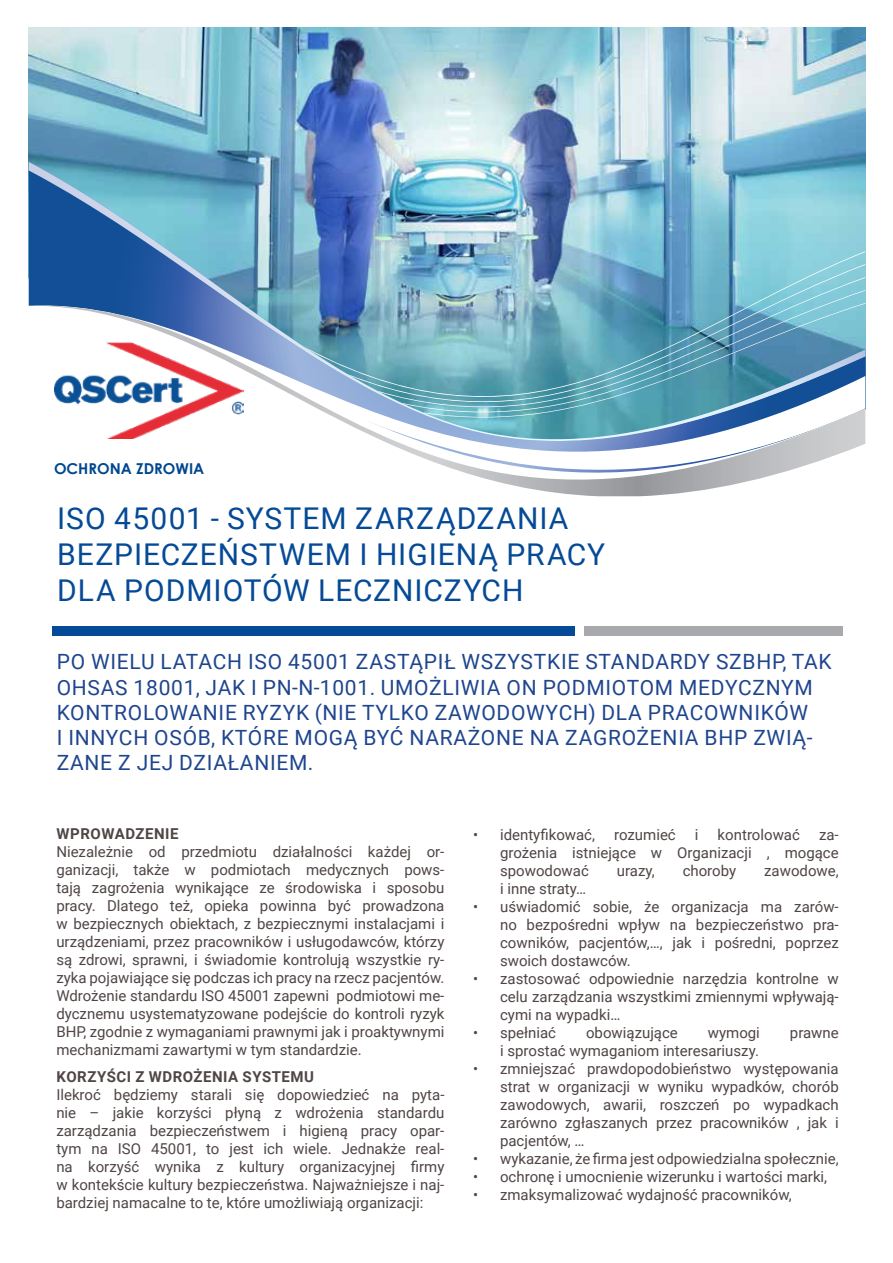
<style>
.page{position:relative;width:893px;height:1263px;background:#fff}
.page>*{position:absolute;margin:0;border:0;box-sizing:border-box;transform-origin:0 0}
.t1{font:30px/36px "Roboto";letter-spacing:.03em;color:#054a96}
.t2{font:21px/25.2px "Roboto";letter-spacing:.035em;color:#1e458e}
.t3{font:15px/18px "Roboto";color:#4f4544;text-align:justify}
.t4{font:700 15px "Roboto";letter-spacing:.035em;color:#4f4544}
.t5{font:700 15px "Century Gothic";color:#00478f}
</style>
<div class="page">
<img style="left:29px;top:28px;width:836px;height:134px">
<div style="left:53px;top:627px;width:522px;height:9px;background:#054a96"></div>
<div style="left:584px;top:627px;width:259px;height:9px;background:#a8a9ad"></div>
<img style="left:29px;top:162px;width:836px;height:134px">
<svg style="left:29px;top:296px;width:836px;height:10px;background:#659abd"></svg>
<svg style="left:46px;top:306px;width:819px;height:191px"></svg>
<img style="left:54px;top:343px;width:189px;height:96px">
<p class="t5" style="left:54px;top:457px;width:152px">OCHRONA ZDROWIA</p>
<h1 class="t1" style="left:57px;top:499px;width:549px">ISO 45001 - SYSTEM ZARZĄDZANIA<br>BEZPIECZEŃSTWEM I HIGIENĄ PRACY<br>DLA PODMIOTÓW LECZNICZYCH</h1>
<p class="t2" style="left:57px;top:649px;width:777px">PO WIELU LATACH ISO 45001 ZASTĄPIŁ WSZYSTKIE STANDARDY SZBHP, TAK OHSAS 18001, JAK I PN-N-1001. UMOŻLIWIA ON PODMIOTOM MEDYCZNYM KONTROLOWANIE RYZYK (NIE TYLKO ZAWODOWYCH) DLA PRACOWNIKÓW<br>I INNYCH OSÓB, KTÓRE MOGĄ BYĆ NARAŻONE NA ZAGROŻENIA BHP ZWIĄ-ZANE Z JEJ DZIAŁANIEM.</p>
<p class="t4" style="left:57px;top:823px;width:123px">WPROWADZENIE</p>
<p class="t3" style="left:56px;top:842px;width:390px">Niezależnie od przedmiotu działalności każdej or&shy;ganizacji, także w podmiotach medycznych pows&shy;tają zagrożenia wynikające ze środowiska i sposobu pracy. Dlatego też, opieka powinna być prowadzona w bezpiecznych obiektach, z bezpiecznymi instalacjami i urządzeniami, przez pracowników i usługodawców, którzy są zdrowi, sprawni, i świadomie kontrolują wszystkie ry&shy;zyka pojawiające się podczas ich pracy na rzecz pacjentów.<br>Wdrożenie standardu ISO 45001 zapewni podmiotowi me&shy;dycznemu usystematyzowane podejście do kontroli ryzyk BHP, zgodnie z wymaganiami prawnymi jak i proaktywnymi mechanizmami zawartymi w tym standardzie.</p>
<p class="t4" style="left:57px;top:1066px;width:259px">KORZYŚCI Z WDROŻENIA SYSTEMU</p>
<p class="t3" style="left:56px;top:1085px;width:390px">Ilekroć będziemy starali się dopowiedzieć na pyta&shy;nie – jakie korzyści płyną z wdrożenia standardu zarządzania bezpieczeństwem i higieną pracy opar&shy;tym na ISO 45001, to jest ich wiele. Jednakże real&shy;na korzyść wynika z kultury organizacyjnej firmy w kontekście kultury bezpieczeństwa. Najważniejsze i naj&shy;bardziej namacalne to te, które umożliwiają organizacji:</p>
<p class="t3" style="left:473px;top:825px;width:124px">• identyfikować,</p>
<p class="t3" style="left:614px;top:825px;width:63px">rozumieć</p>
<p class="t3" style="left:695px;top:825px;width:5px">i</p>
<p class="t3" style="left:718px;top:825px;width:84px">kontrolować</p>
<p class="t3" style="left:500px;top:825px;width:340px;text-indent:319px">za&shy;grożenia istniejące w Organizacji , mogące spowodować</p>
<p class="t3" style="left:617px;top:861px;width:39px">urazy,</p>
<p class="t3" style="left:683px;top:861px;width:55px">choroby</p>
<p class="t3" style="left:764px;top:861px;width:76px">zawodowe,</p>
<p class="t3" style="left:500px;top:879px;width:88px">i inne straty…</p>
<p class="t3" style="left:500px;top:897px;width:340px;text-indent:-27px">• uświadomić sobie, że organizacja ma zarów&shy;no bezpośredni wpływ na bezpieczeństwo pra&shy;cowników, pacjentów,…, jak i pośredni, poprzez swoich dostawców.</p>
<p class="t3" style="left:500px;top:969px;width:340px;text-indent:-27px">• zastosować odpowiednie narzędzia kontrolne w celu zarządzania wszystkimi zmiennymi wpływają&shy;cymi na wypadki…</p>
<p class="t3" style="left:473px;top:1023px;width:85px">• spełniać</p>
<p class="t3" style="left:586px;top:1023px;width:93px">obowiązujące</p>
<p class="t3" style="left:708px;top:1023px;width:54px">wymogi</p>
<p class="t3" style="left:790px;top:1023px;width:50px">prawne</p>
<p class="t3" style="left:500px;top:1041px;width:260px">i sprostać wymaganiom interesariuszy.</p>
<p class="t3" style="left:500px;top:1059px;width:340px;text-indent:-27px">• zmniejszać prawdopodobieństwo występowania strat w organizacji w wyniku wypadków, chorób zawodowych, awarii, roszczeń po wypadkach zarówno zgłaszanych przez pracowników , jak i pacjentów, …</p>
<p class="t3" style="left:473px;top:1149px;width:367px">• wykazanie, że firma jest odpowiedzialna społecznie,</p>
<p class="t3" style="left:473px;top:1167px;width:356px">• ochronę i umocnienie wizerunku i wartości marki,</p>
<p class="t3" style="left:473px;top:1185px;width:320px">• zmaksymalizować wydajność pracowników,</p>
</div>
